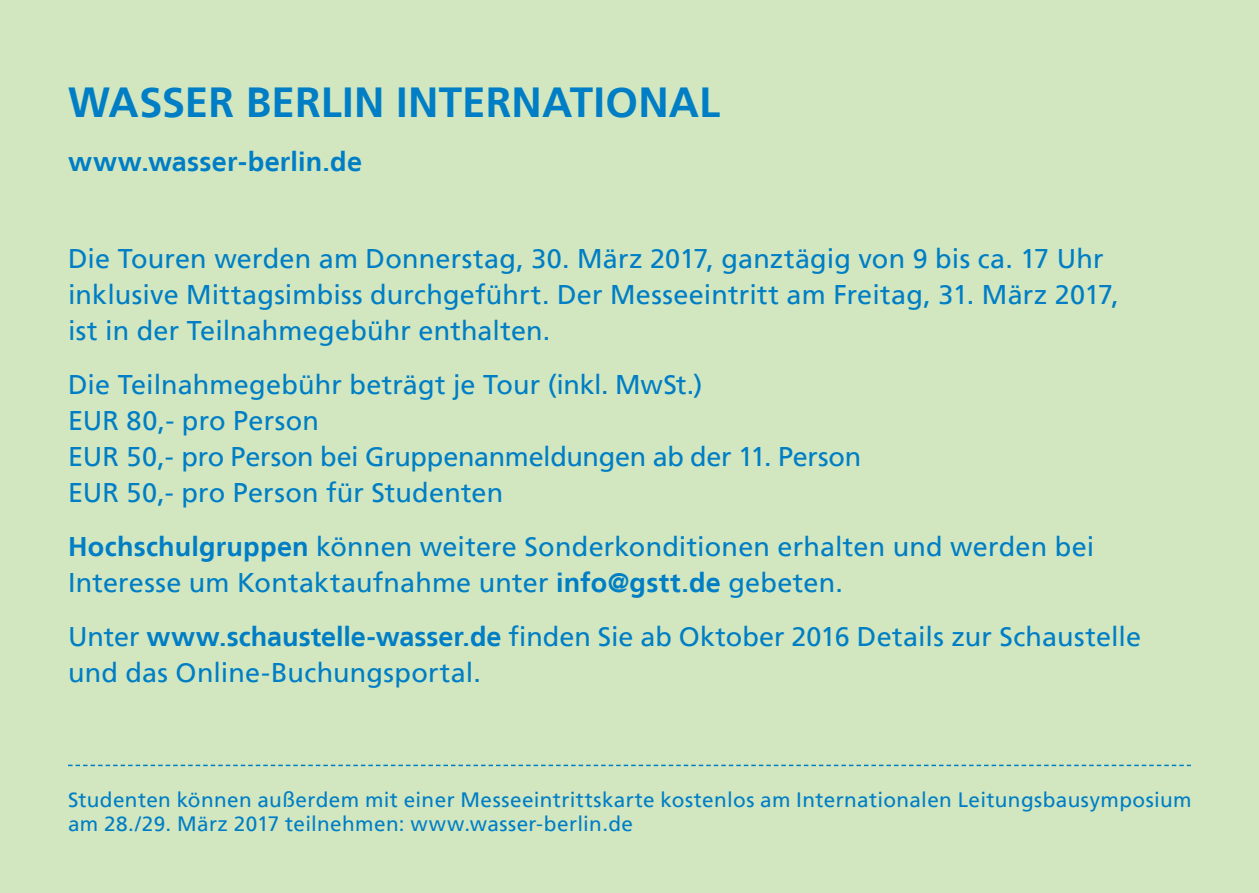
<style>
.page{position:relative;width:1259px;height:893px;background:#d2e7c0}
.page>*{position:absolute;margin:0;border:0;box-sizing:border-box;transform-origin:0 0}
.t1{font:700 42px "Frutiger LT";letter-spacing:.005em;color:#007ec5}
.t2{font:27px/36px "Frutiger LT";letter-spacing:.005em;color:#007ec5}
.t3{font:700 27px "Frutiger LT";letter-spacing:.01em;color:#007ec5}
.t4{font:20.7px/24.9px "Frutiger LT";letter-spacing:.02em;color:#007ec5}
.s1{font-weight:700}
</style>
<div class="page">
<svg style="left:68px;top:765px;width:1123px;height:1px"></svg>
<h1 class="t1" style="left:68px;top:77px;width:654px">WASSER BERLIN INTERNATIONAL</h1>
<p class="t3" style="left:68px;top:145px;width:295px">www.wasser-berlin.de</p>
<p class="t2" style="left:68px;top:240px;width:1052px">Die Touren werden am Donnerstag, 30. März 2017, ganztägig von 9 bis ca. 17 Uhr inklusive Mittagsimbiss durchgeführt. Der Messeeintritt am Freitag, 31. März 2017, ist in der Teilnahmegebühr enthalten.</p>
<p class="t2" style="left:68px;top:366px;width:795px">Die Teilnahmegebühr beträgt je Tour (inkl. MwSt.)<br>EUR 80,- pro Person<br>EUR 50,- pro Person bei Gruppenanmeldungen ab der 11. Person EUR 50,- pro Person für Studenten</p>
<p class="t2" style="left:68px;top:528px;width:1028px"><span class="s1">Hochschulgruppen</span> können weitere Sonderkonditionen erhalten und werden bei<br>Interesse um Kontaktaufnahme unter <span class="s1">info@gstt.de</span> gebeten.</p>
<p class="t2" style="left:68px;top:618px;width:1074px">Unter <span class="s1">www.schaustelle-wasser.de</span> finden Sie ab Oktober 2016 Details zur Schaustelle und das Online-Buchungsportal.</p>
<p class="t4" style="left:68px;top:787px;width:1125px">Studenten können außerdem mit einer Messeeintrittskarte kostenlos am Internationalen Leitungsbausymposium am 28./29. März 2017 teilnehmen: www.wasser-berlin.de</p>
</div>
